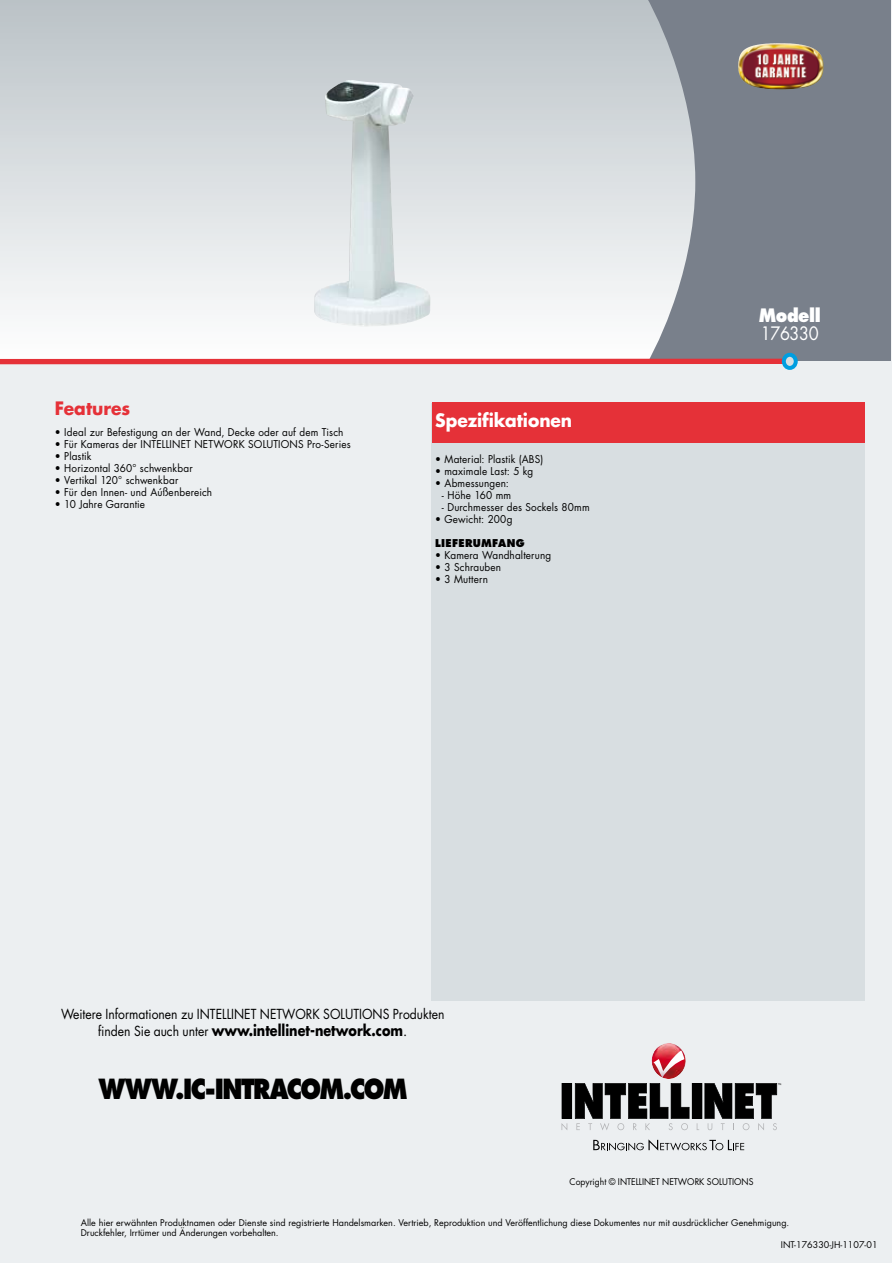
<style>
.page{position:relative;width:893px;height:1263px;background:#fff}
.page>*{position:absolute;margin:0;border:0;box-sizing:border-box;transform-origin:0 0}
.t1{font:800 27px "Futura Std";letter-spacing:-.065em;color:#000;scale:.85 1}
.t2{font:700 18px "Futura Std";letter-spacing:-.005em;color:#fff;scale:.95 1}
.t3{font:700 18px "Futura Std";color:#e53138;scale:.95 1}
.t4{font:800 18px "Futura Std";letter-spacing:-.025em;color:#fff;scale:.9 1}
.t5{font:18px "Futura Std";letter-spacing:-.025em;color:#fff;scale:.9 1}
.t6{font:700 15px "Futura Std";color:#000;scale:.85 1}
.t7{font:13.5px "Futura Std";color:#000;scale:.9 1}
.t8{font:10.5px "Futura Std";letter-spacing:.015em;color:#000;scale:.95 1}
.t9{font:800 10.5px "Futura Std";letter-spacing:.03em;color:#000;scale:.95 1}
.t10{font:9px/10.5px "Futura Std";color:#000}
.t11{font:9px "Futura Std";color:#000;scale:.95 1}
.s1{font-weight:400;font-size:13.5px}
.s2{font-weight:400}
</style>
<div class="page">
<div style="left:0;top:0;width:702px;height:361px;background:linear-gradient(to bottom,#bac3c7,#fefefe)"></div>
<svg style="left:648px;top:0;width:243px;height:361px;background:#888c95"></svg>
<div style="left:0;top:361px;width:891px;height:902px;background:#eceff1"></div>
<div style="left:431px;top:403px;width:433px;height:598px;background:#d8dee1"></div>
<div style="left:0;top:359px;width:783px;height:5px;background:#e53138"></div>
<div style="left:784px;top:355px;width:12px;height:13px;background:#d8dee1;border-radius:50%"></div>
<div style="left:782px;top:353px;width:16px;height:17px;border:4px solid #009ee0;border-radius:50%"></div>
<div style="left:432px;top:402px;width:432px;height:40px;background:#e53138"></div>
<div style="left:55px;top:969px;width:396px;height:162px;background:#eceff1"></div>
<img style="left:798px;top:49px;width:26px;height:39px">
<img style="left:655px;top:1043px;width:27px;height:7px">
<svg style="left:561px;top:1050px;width:220px;height:80px"></svg>
<svg style="left:593px;top:1139px;width:151px;height:11px"></svg>
<img style="left:313px;top:80px;width:118px;height:248px">
<h2 class="t3" style="left:55px;top:397px;width:81px">Features</h2>
<p class="t8" style="left:55px;top:426px;width:305px">• Ideal zur Befestigung an der Wand, Decke oder auf dem Tisch</p>
<p class="t8" style="left:55px;top:438px;width:313px">• Für Kameras der INTELLINET NETWORK SOLUTIONS Pro-Series</p>
<p class="t8" style="left:55px;top:450px;width:40px">• Plastik</p>
<p class="t8" style="left:55px;top:462px;width:146px">• Horizontal 360° schwenkbar</p>
<p class="t8" style="left:55px;top:474px;width:131px">• Vertikal 120° schwenkbar</p>
<p class="t8" style="left:55px;top:486px;width:167px">• Für den Innen- und Aúßenbereich</p>
<p class="t8" style="left:55px;top:498px;width:96px">• 10 Jahre Garantie</p>
<h2 class="t2" style="left:435px;top:408px;width:146px">Spezifikationen</h2>
<p class="t8" style="left:435px;top:453px;width:115px">• Material: Plastik (ABS)</p>
<p class="t8" style="left:435px;top:465px;width:105px">• maximale Last: 5 kg</p>
<p class="t8" style="left:435px;top:477px;width:79px">• Abmessungen:</p>
<p class="t8" style="left:442px;top:489px;width:74px">- Höhe 160 mm</p>
<p class="t8" style="left:442px;top:501px;width:157px">- Durchmesser des Sockels 80mm</p>
<p class="t8" style="left:435px;top:513px;width:83px">• Gewicht: 200g</p>
<p class="t9" style="left:435px;top:536px;width:96px">LIEFERUMFANG</p>
<p class="t8" style="left:435px;top:549px;width:124px">• Kamera Wandhalterung</p>
<p class="t8" style="left:435px;top:561px;width:71px">• 3 Schrauben</p>
<p class="t8" style="left:435px;top:573px;width:57px">• 3 Muttern</p>
<p class="t7" style="left:61px;top:1006px;width:427px">Weitere Informationen zu INTELLINET NETWORK SOLUTIONS Produkten</p>
<h3 class="t6" style="left:98px;top:1020px;width:365px"><span class="s1">finden Sie auch unter</span> www.intellinet-network.com<span class="s2">.</span></h3>
<h1 class="t1" style="left:99px;top:1071px;width:365px">WWW.IC-INTRACOM.COM</h1>
<h2 class="t4" style="left:759px;top:304px;width:71px">MODELL</h2>
<h2 class="t5" style="left:761px;top:322px;width:66px">176330</h2>
<p class="t11" style="left:570px;top:1176px;width:195px">Copyright © INTELLINET NETWORK SOLUTIONS</p>
<p class="t10" style="left:81px;top:1217px;width:710px">Alle hier erwähnten Produktnamen oder Dienste sind registrierte Handelsmarken. Vertrieb, Reproduktion und Veröffentlichung diese Dokumentes nur mit ausdrücklicher Genehmigung.<br>Druckfehler, Irrtümer und Änderungen vorbehalten.</p>
<p class="t10" style="left:781px;top:1239px;width:98px">INT-176330-JH-1107-01</p>
</div>
